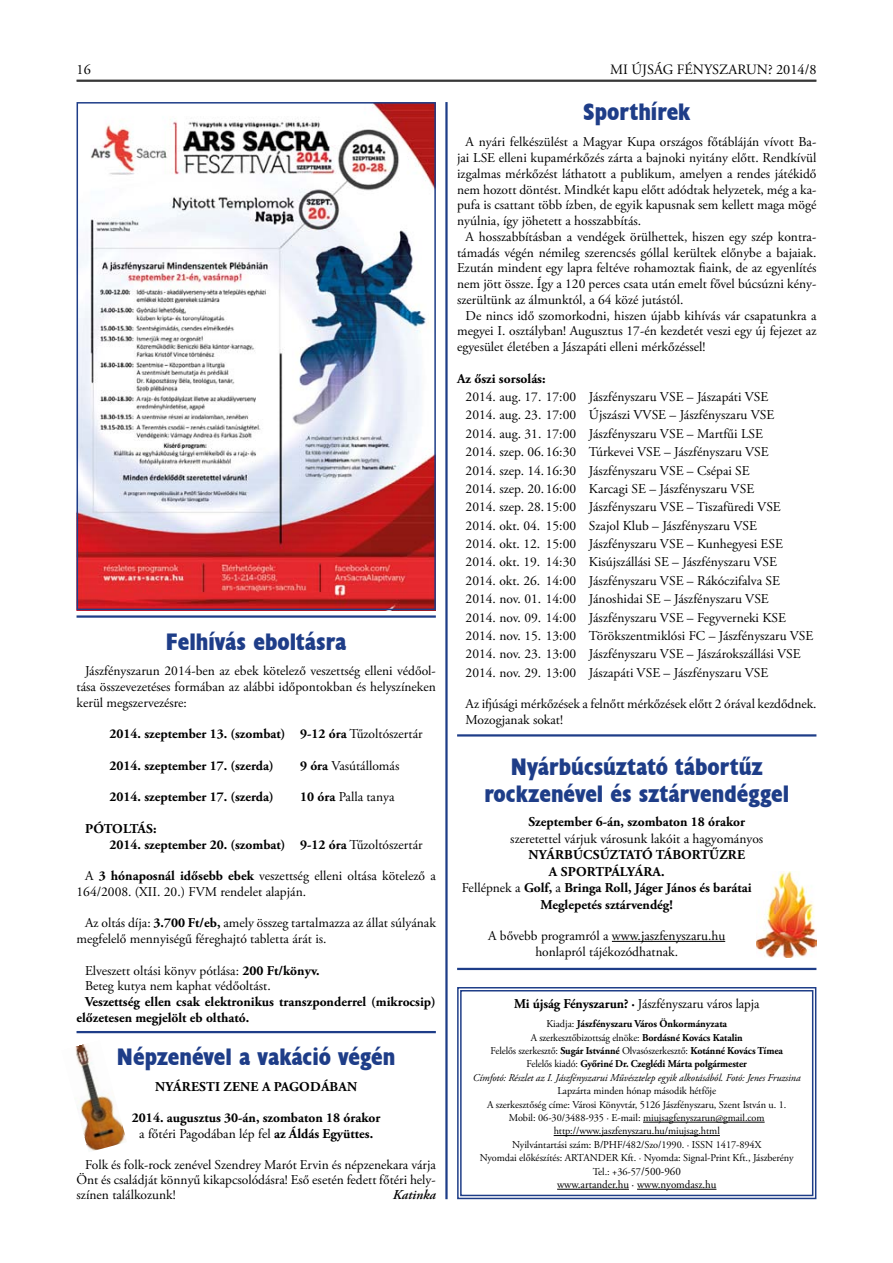
<style>
.page{position:relative;width:893px;height:1263px;background:#fff}
.page>*{position:absolute;margin:0;border:0;box-sizing:border-box;transform-origin:0 0}
.t1{font:24px/27px "Husa HU";color:#1e3d88;text-align:center}
.t2{font:14.25px "Adobe Garamond Pro";color:#000}
.t3{font:13.5px/15.8px "Adobe Garamond Pro";color:#000;text-align:justify}
.t4{font:700 13.5px/15.8px "Adobe Garamond Pro";color:#000}
.t5{font:italic 600 13.5px "Adobe Garamond Pro";color:#000}
.t6{font:11.25px "Adobe Garamond Pro";letter-spacing:-.005em;color:#000}
.t7{font:10.5px/13.4px "Adobe Garamond Pro";letter-spacing:-.005em;color:#000;text-align:center}
.t8{font:700 10.5px/13.4px "Adobe Garamond Pro";letter-spacing:-.01em;color:#000;text-align:center}
.s1{font-weight:400}
.s2{font-weight:700}
.s3{font-weight:400;font-style:italic}
.s4{font-size:11.25px}
</style>
<div class="page">
<hr style="left:77px;top:80px;width:739px;height:1px;background:#000">
<hr style="left:77px;top:81px;width:739px;height:1px;background:#000">
<img style="left:756px;top:871px;width:60px;height:87px">
<img style="left:75px;top:1044px;width:51px;height:107px">
<hr style="left:457px;top:968px;width:359px;height:2px;background:#1e3d88">
<svg style="left:457px;top:987px;width:360px;height:213px"></svg>
<div style="left:460px;top:990px;width:353px;height:206px;border:1px solid #1e3d88"></div>
<hr style="left:445px;top:102px;width:3px;height:1097px;background:#1e3d88">
<img style="left:80px;top:105px;width:353px;height:502px">
<div style="left:77px;top:102px;width:359px;height:508px;border:2px solid #1e3d88"></div>
<hr style="left:77px;top:615px;width:359px;height:3px;background:#1e3d88">
<hr style="left:77px;top:1031px;width:359px;height:2px;background:#1e3d88">
<hr style="left:457px;top:734px;width:359px;height:2px;background:#1e3d88">
<hr style="left:612px;top:941px;width:113px;height:1px;background:#000">
<p class="t2" style="left:77px;top:61px;width:16px">16</p>
<p class="t2" style="left:610px;top:61px;width:208px">MI ÚJSÁG FÉNYSZARUN? 2014/8</p>
<h1 class="t1" style="left:166px;top:627px;width:182px">Felhívás eboltásra</h1>
<p class="t3" style="left:77px;top:664px;width:361px;text-indent:9px">Jászfényszarun 2014-ben az ebek kötelező veszettség elleni védőol&shy;tása összevezetéses formában az alábbi időpontokban és helyszíneken kerül megszervezésre:</p>
<p class="t4" style="left:110px;top:726px;width:315px">2014. szeptember 13. (szombat) 9-12 óra <span class="s1">Tűzoltószertár</span></p>
<p class="t4" style="left:110px;top:758px;width:166px">2014. szeptember 17. (szerda)</p>
<p class="t3" style="left:300px;top:758px;width:101px"><span class="s2">9 óra</span> Vasútállomás</p>
<p class="t4" style="left:110px;top:789px;width:166px">2014. szeptember 17. (szerda)</p>
<p class="t3" style="left:300px;top:790px;width:96px"><span class="s2">10 óra</span> Palla tanya</p>
<p class="t4" style="left:85px;top:821px;width:25px">Pótoltás</p>
<p class="t4" style="left:110px;top:821px;width:315px;text-indent:44px">:<br>2014. szeptember 20. (szombat) 9-12 óra <span class="s1">Tűzoltószertár</span></p>
<p class="t3" style="left:77px;top:868px;width:361px;text-indent:8px">A <span class="s2">3 hónaposnál idősebb ebek</span> veszettség elleni oltása kötelező a<br>164/2008. (XII. 20.) FVM rendelet alapján.</p>
<p class="t3" style="left:77px;top:916px;width:361px;text-indent:9px">Az oltás díja: <span class="s2">3.700 Ft/eb,</span> amely összeg tartalmazza az állat súlyának megfelelő mennyiségű féreghajtó tabletta árát is.</p>
<p class="t3" style="left:85px;top:963px;width:236px">Elveszett oltási könyv pótlása: <span class="s2">200 Ft/könyv.<br></span>Beteg kutya nem kaphat védőoltást.</p>
<p class="t4" style="left:77px;top:994px;width:361px;text-indent:9px">Veszettség ellen csak elektronikus transzponderrel (mikrocsip) előzetesen megjelölt eb oltható.</p>
<h1 class="t1" style="left:117px;top:1043px;width:280px">Népzenével a vakáció végén</h1>
<p class="t4" style="left:155px;top:1079px;width:27px">Nyáresti</p>
<p class="t4" style="left:224px;top:1079px;width:10px">zene</p>
<p class="t4" style="left:262px;top:1079px;width:30px">a Pagodában</p>
<p class="t4" style="left:132px;top:1110px;width:250px;text-align:center">2014. augusztus 30-án, szombaton 18 órakor <span class="s1">a főtéri Pagodában lép fel</span> az Áldás Együttes.</p>
<p class="t3" style="left:77px;top:1157px;width:361px;line-height:15px;text-indent:9px">Folk és folk-rock zenével Szendrey Marót Ervin és népzenekara várja Önt és családját könnyű kikapcsolódásra! Eső esetén fedett főtéri hely&shy;színen találkozunk!</p>
<p class="t5" style="left:393px;top:1187px;width:45px">Katinka</p>
<h1 class="t1" style="left:583px;top:98px;width:108px">Sporthírek</h1>
<p class="t3" style="left:457px;top:135px;width:361px;text-indent:9px">A nyári felkészülést a Magyar Kupa országos főtábláján vívott Ba&shy;jai LSE elleni kupamérkőzés zárta a bajnoki nyitány előtt. Rendkívül izgalmas mérkőzést láthatott a publikum, amelyen a rendes játékidő nem hozott döntést. Mindkét kapu előtt adódtak helyzetek, még a ka&shy;pufa is csattant több ízben, de egyik kapusnak sem kellett maga mögé nyúlnia, így jöhetett a hosszabbítás.</p>
<p class="t3" style="left:457px;top:229px;width:361px;text-indent:9px">A hosszabbításban a vendégek örülhettek, hiszen egy szép kontra&shy;támadás végén némileg szerencsés góllal kerültek előnybe a bajaiak.<br>Ezután mindent egy lapra feltéve rohamoztak fiaink, de az egyenlítés nem jött össze. Így a 120 perces csata után emelt fővel búcsúzni kény&shy;szerültünk az álmunktól, a 64 közé jutástól.</p>
<p class="t3" style="left:457px;top:308px;width:361px;text-indent:9px">De nincs idő szomorkodni, hiszen újabb kihívás vár csapatunkra a megyei I. osztályban! Augusztus 17-én kezdetét veszi egy új fejezet az egyesület életében a Jászapáti elleni mérkőzéssel!</p>
<p class="t4" style="left:457px;top:371px;width:90px">Az őszi sorsolás:</p>
<p class="t3" style="left:466px;top:388px;width:349px;line-height:18.3px;text-align:left">2014. aug. 17. 17:00 Jászfényszaru VSE – Jászapáti VSE<br>2014. aug. 23. 17:00 Újszászi VVSE – Jászfényszaru VSE<br>2014. aug. 31. 17:00 Jászfényszaru VSE – Martfűi LSE<br>2014. szep. 06.16:30 Túrkevei VSE – Jászfényszaru VSE<br>2014. szep. 14.16:30 Jászfényszaru VSE – Csépai SE<br>2014. szep. 20.16:00 Karcagi SE – Jászfényszaru VSE<br>2014. szep. 28.15:00 Jászfényszaru VSE – Tiszafüredi VSE 2014. okt. 04. 15:00 Szajol Klub – Jászfényszaru VSE<br>2014. okt. 12. 15:00 Jászfényszaru VSE – Kunhegyesi ESE 2014. okt. 19. 14:30 Kisújszállási SE – Jászfényszaru VSE<br>2014. okt. 26. 14:00 Jászfényszaru VSE – Rákóczifalva SE 2014. nov. 01. 14:00 Jánoshidai SE – Jászfényszaru VSE<br>2014. nov. 09. 14:00 Jászfényszaru VSE – Fegyverneki KSE 2014. nov. 15. 13:00 Törökszentmiklósi FC – Jászfényszaru VSE 2014. nov. 23. 13:00 Jászfényszaru VSE – Jászárokszállási VSE 2014. nov. 29. 13:00 Jászapáti VSE – Jászfényszaru VSE</p>
<p class="t3" style="left:466px;top:696px;width:352px">Az ifjúsági mérkőzések a felnőtt mérkőzések előtt 2 órával kezdődnek.<br>Mozogjanak sokat!</p>
<h1 class="t1" style="left:484px;top:753px;width:306px">Nyárbúcsúztató tábortűz rockzenével és sztárvendéggel</h1>
<p class="t4" style="left:528px;top:814px;width:218px">Szeptember 6-án, szombaton 18 órakor</p>
<p class="t3" style="left:510px;top:831px;width:254px">szeretettel várjuk városunk lakóit a hagyományos</p>
<p class="t4" style="left:528px;top:847px;width:28px">Nyárb</p>
<p class="t4" style="left:573px;top:847px;width:43px">úcsúztat</p>
<p class="t4" style="left:642px;top:847px;width:17px">ó tábort</p>
<p class="t4" style="left:709px;top:847px;width:20px">űzre</p>
<p class="t4" style="left:549px;top:864px;width:24px">a Sportpál</p>
<p class="t4" style="left:627px;top:864px;width:18px">yára</p>
<p class="t4" style="left:661px;top:864px;width:5px">.</p>
<p class="t4" style="left:462px;top:880px;width:291px"><span class="s1">Fellépnek a</span> Golf, <span class="s1">a</span> Bringa Roll, Jáger János és barátai</p>
<p class="t4" style="left:541px;top:896px;width:134px">Meglepetés sztárvendég!</p>
<p class="t3" style="left:488px;top:928px;width:239px;text-align:center">A bővebb programról a www.jaszfenyszaru.hu honlapról tájékozódhatnak.</p>
<p class="t3" style="left:514px;top:996px;width:247px"><span class="s2">Mi újság Fényszarun? ·</span> Jászfényszaru város lapja</p>
<p class="t8" style="left:473px;top:1017px;width:329px"><span class="s1">Kiadja:</span> Jászfényszaru Város Önkormányzata<br><span class="s1">A szerkesztőbizottság elnöke:</span> Bordásné Kovács Katalin<br><span class="s1">Felelős szerkesztő:</span> Sugár Istvánné <span class="s1">Olvasószerkesztő:</span> Kotánné Kovács Tímea<br><span class="s1">Felelős kiadó:</span> Győriné Dr. Czeglédi Márta polgármester<br><span class="s3">Címfotó: Részlet az I. Jászfényszarui Művésztelep egyik alkotásából. Fotó: Jenes Fruzsina</span></p>
<p class="t7" style="left:480px;top:1085px;width:315px">Lapzárta minden hónap második hétfője<br>A szerkesztőség címe: Városi Könyvtár, 5126 Jászfényszaru, Szent István u. 1.<br>Mobil: 06-30/3488-935 · E-mail: miujsagfenyszarun@gmail.com http://www.jaszfenyszaru.hu/miujsag.html<br>Nyilvántartási szám: B/PHF/482/Szo/1990. · ISSN 1417-894X<br>Nyomdai előkészítés: ARTANDER Kft. · Nyomda: Signal-Print Kft., Jászberény Tel.: +36-57<span class="s4">/500-960</span></p>
<p class="t6" style="left:557px;top:1178px;width:161px">www.artander.hu · www.nyomdasz.hu</p>
</div>
